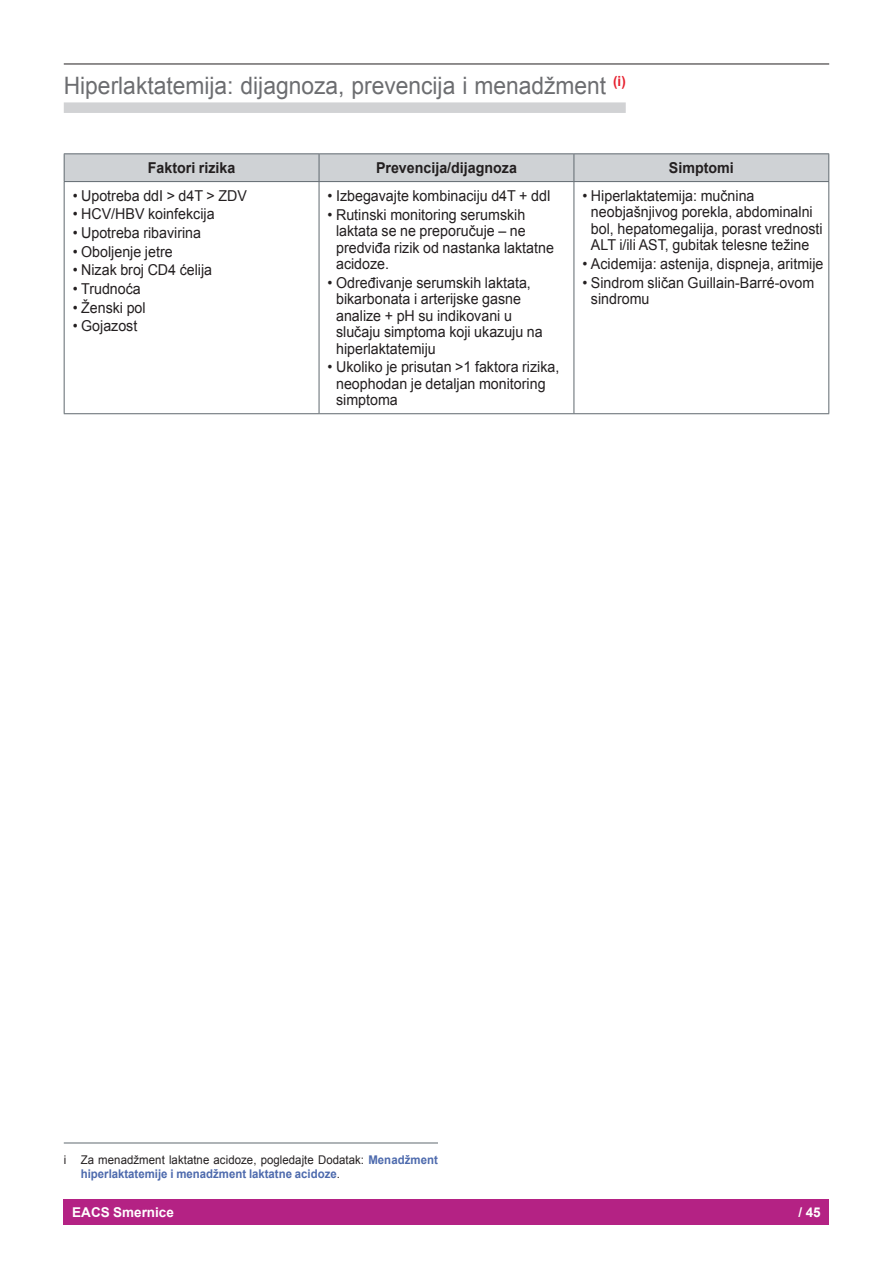
<style>
.page{position:relative;width:893px;height:1263px;background:#fff}
.page>*{position:absolute;margin:0;border:0;box-sizing:border-box;transform-origin:0 0}
.t1{font:24px "Arial";color:#6c6d70;scale:.95 1}
.t2{font:15px/16.5px "Arial";color:#231f20;scale:.95 1}
.t3{font:700 15px "Arial";color:#231f20;scale:.95 1}
.t4{font:700 13.5px "Arial";color:#fff}
.t5{font:700 12px/13.5px "Arial";color:#4d6aad;scale:.95 1}
.s1{font-weight:400;color:#231f20}
</style>
<div class="page">
<div style="left:64px;top:1199px;width:765px;height:26px;background:#b42284"></div>
<hr style="left:64px;top:64px;width:765px;height:1px;background:#231f20">
<div style="left:64px;top:102px;width:562px;height:11px;background:#d1d2d4"></div>
<svg style="left:65px;top:182px;width:763px;height:231px"></svg>
<hr style="left:64px;top:153px;width:255px;height:1px;background:#60696f">
<hr style="left:319px;top:153px;width:255px;height:1px;background:#60696f">
<hr style="left:574px;top:153px;width:255px;height:1px;background:#60696f">
<div style="left:64px;top:154px;width:765px;height:27px;background:#cfd2d5"></div>
<hr style="left:64px;top:181px;width:255px;height:1px;background:#60696f">
<hr style="left:64px;top:182px;width:1px;height:231px;background:#60696f">
<hr style="left:64px;top:413px;width:255px;height:1px;background:#60696f">
<hr style="left:319px;top:181px;width:255px;height:1px;background:#60696f">
<hr style="left:319px;top:182px;width:1px;height:231px;background:#60696f">
<hr style="left:319px;top:413px;width:255px;height:1px;background:#60696f">
<hr style="left:574px;top:181px;width:255px;height:1px;background:#60696f">
<hr style="left:574px;top:182px;width:1px;height:231px;background:#60696f">
<hr style="left:828px;top:182px;width:1px;height:231px;background:#60696f">
<hr style="left:574px;top:413px;width:255px;height:1px;background:#60696f">
<hr style="left:64px;top:1143px;width:374px;height:1px;background:#60696f">
<h1 class="t1" style="left:64px;top:70px;width:593px">Hiperlaktatemija: dijagnoza, prevencija i menadžment <sup>(i)</sup></h1>
<p class="t3" style="left:148px;top:158px;width:94px">Faktori rizika</p>
<p class="t3" style="left:376px;top:158px;width:150px">Prevencija/dijagnoza</p>
<p class="t3" style="left:669px;top:158px;width:70px">Simptomi</p>
<p class="t2" style="left:73px;top:187px;width:185px">• Upotreba ddI &gt; d4T &gt; ZDV</p>
<p class="t2" style="left:73px;top:206px;width:151px">• HCV/HBV koinfekcija</p>
<p class="t2" style="left:73px;top:225px;width:137px">• Upotreba ribavirina</p>
<p class="t2" style="left:73px;top:243px;width:107px">• Oboljenje jetre</p>
<p class="t2" style="left:73px;top:262px;width:148px">• Nizak broj CD4 ćelija</p>
<p class="t2" style="left:73px;top:281px;width:73px">• Trudnoća</p>
<p class="t2" style="left:73px;top:299px;width:78px">• Ženski pol</p>
<p class="t2" style="left:73px;top:318px;width:70px">• Gojazost</p>
<p class="t2" style="left:591px;top:188px;width:245px;text-indent:-9px">• Hiperlaktatemija: mučnina neobjašnjivog porekla, abdominalni bol, hepatomegalija, porast vrednosti ALT i/ili AST, gubitak telesne težine</p>
<p class="t2" style="left:582px;top:256px;width:255px">• Acidemija: astenija, dispneja, aritmije</p>
<p class="t2" style="left:591px;top:274px;width:237px;text-indent:-9px">• Sindrom sličan Guillain-Barré-ovom sindromu</p>
<p class="t2" style="left:328px;top:187px;width:237px">• Izbegavajte kombinaciju d4T + ddI</p>
<p class="t2" style="left:336px;top:206px;width:231px;text-indent:-9px">• Rutinski monitoring serumskih laktata se ne preporučuje – ne predviđa rizik od nastanka laktatne acidoze.</p>
<p class="t2" style="left:336px;top:274px;width:219px;text-indent:-9px">• Određivanje serumskih laktata, bikarbonata i arterijske gasne analize + pH su indikovani u slučaju simptoma koji ukazuju na hiperlaktatemiju</p>
<p class="t2" style="left:336px;top:359px;width:237px;text-indent:-9px">• Ukoliko je prisutan &gt;1 faktora rizika, neophodan je detaljan monitoring simptoma</p>
<p class="t5" style="left:81px;top:1154px;width:377px;text-indent:-17px"><span class="s1">i Za menadžment laktatne acidoze, pogledajte Dodatak:</span> Menadžment hiperlaktatemije i menadžment laktatne acidoze<span class="s1">.</span></p>
<p class="t4" style="left:72px;top:1203px;width:103px">EACS Smernice</p>
<p class="t4" style="left:798px;top:1203px;width:24px">/ 45</p>
</div>
